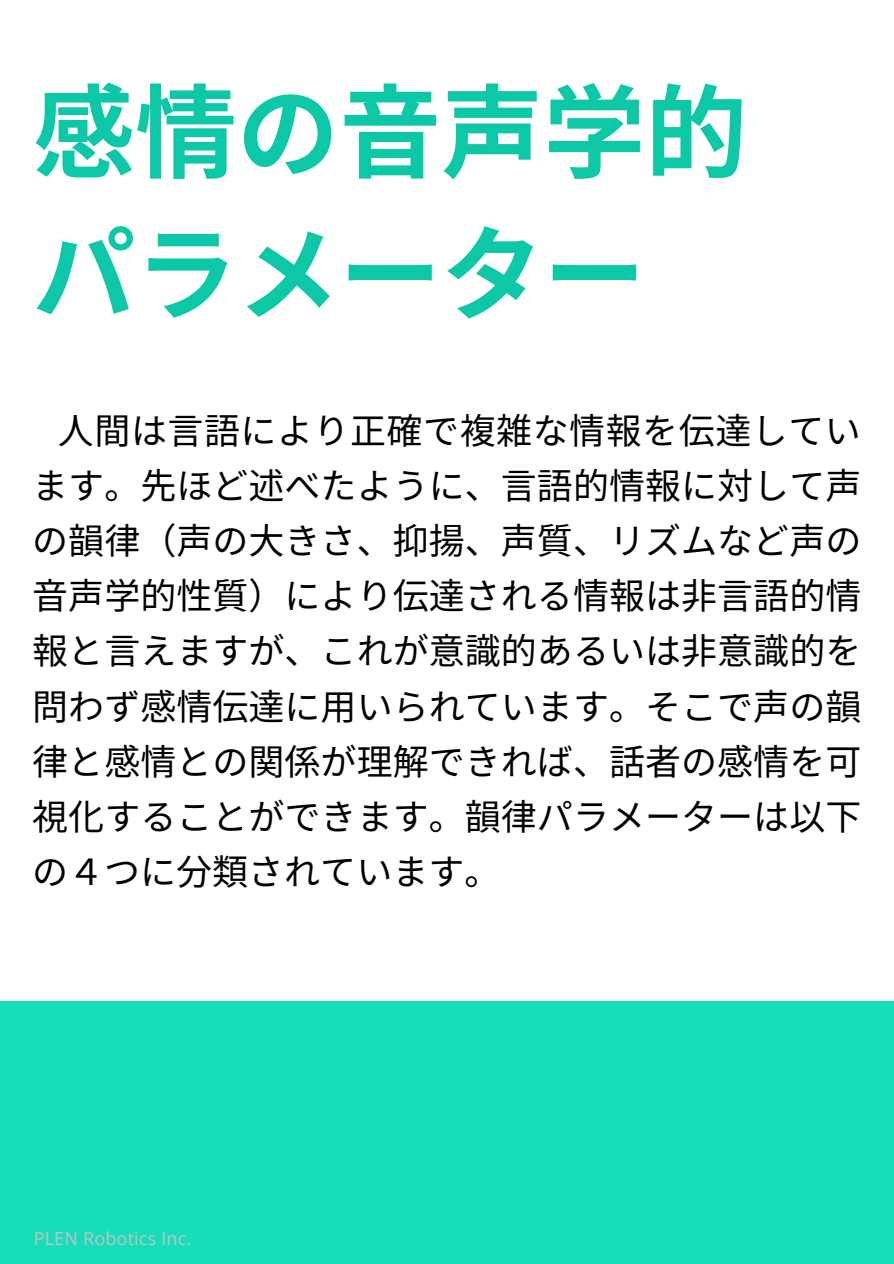
<style>
.page{position:relative;width:894px;height:1264px;background:#fff}
.page>*{position:absolute;margin:0;border:0;box-sizing:border-box;transform-origin:0 0}
.t1{font:700 102px/141.8px "Noto Sans JP";color:#0cc8a7}
.t2{font:36px/55.2px "Noto Sans JP";color:#000;text-align:justify}
.t3{font:18px "Open Sans";letter-spacing:.01em;color:#c2c2c2}
</style>
<div class="page">
<div style="left:0;top:1000px;width:893px;height:263px;background:#17ddba"></div>
<h2 class="t1" style="left:33px;top:56px;width:715px">感情の音声学的パラメーター</h2>
<p class="t2" style="left:32px;top:401px;width:830px;text-indent:26px">人間は言語により正確で複雑な情報を伝達しています。先ほど述べたように、言語的情報に対して声の韻律（声の大きさ、抑揚、声質、リズムなど声の音声学的性質）により伝達される情報は非言語的情報と言えますが、これが意識的あるいは非意識的を問わず感情伝達に用いられています。そこで声の韻律と感情との関係が理解できれば、話者の感情を可視化することができます。韻律パラメーターは以下の４つに分類されています。</p>
<h1 class="t3" style="left:34px;top:1225px;width:159px">PLEN Robotics Inc.</h1>
</div>
